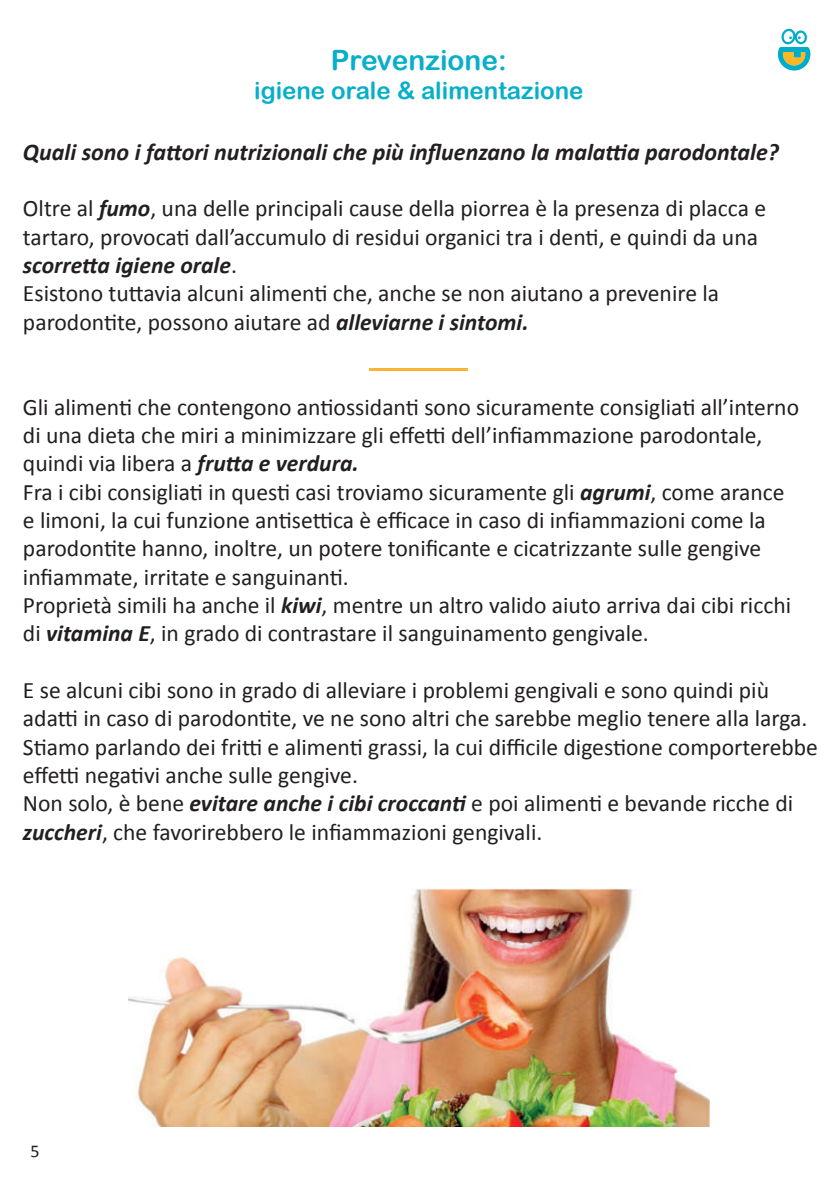
<style>
.page{position:relative;width:840px;height:1191px;background:#fff}
.page>*{position:absolute;margin:0;border:0;box-sizing:border-box;transform-origin:0 0}
.t1{font:28px "Arial Rounded MT Bold";color:#08afc8}
.t2{font:italic 700 24px "Calibri";color:#231f20}
.t3{font:24px "Arial Rounded MT Bold";color:#08afc8}
.t4{font:23.6px/28.4px "Calibri";color:#231f20}
.t5{font:18px "Calibri";color:#231f20}
.s1{font-weight:700;font-style:italic}
</style>
<div class="page">
<img style="left:128px;top:888px;width:581px;height:238px">
<hr style="left:369px;top:368px;width:99px;height:3px;background:#fcb336">
<svg style="left:777px;top:28px;width:32px;height:43px"></svg>
<p class="t1" style="left:330px;top:43px;width:177px">Prevenzione:</p>
<p class="t3" style="left:254px;top:76px;width:330px">igiene orale &amp; alimentazione</p>
<p class="t2" style="left:23px;top:136px;width:757px">Quali sono i fattori nutrizionali che più influenzano la malattia parodontale?</p>
<p class="t4" style="left:23px;top:194px;width:744px">Oltre al <span class="s1">fumo</span>, una delle principali cause della piorrea è la presenza di placca e tartaro, provocati dall’accumulo di residui organici tra i denti, e quindi da una <span class="s1">scorretta igiene orale</span>.<br>Esistono tuttavia alcuni alimenti che, anche se non aiutano a prevenire la parodontite, possono aiutare ad <span class="s1">alleviarne i sintomi.</span></p>
<p class="t4" style="left:23px;top:393px;width:777px">Gli alimenti che contengono antiossidanti sono sicuramente consigliati all’interno di una dieta che miri a minimizzare gli effetti dell’infiammazione parodontale, quindi via libera a <span class="s1">frutta e verdura.<br></span>Fra i cibi consigliati in questi casi troviamo sicuramente gli <span class="s1">agrumi</span>, come arance e limoni, la cui funzione antisettica è efficace in caso di infiammazioni come la parodontite hanno, inoltre, un potere tonificante e cicatrizzante sulle gengive infiammate, irritate e sanguinanti.<br>Proprietà simili ha anche il <span class="s1">kiwi</span>, mentre un altro valido aiuto arriva dai cibi ricchi di <span class="s1">vitamina E</span>, in grado di contrastare il sanguinamento gengivale.</p>
<p class="t4" style="left:23px;top:676px;width:796px">E se alcuni cibi sono in grado di alleviare i problemi gengivali e sono quindi più adatti in caso di parodontite, ve ne sono altri che sarebbe meglio tenere alla larga.<br>Stiamo parlando dei fritti e alimenti grassi, la cui difficile digestione comporterebbe effetti negativi anche sulle gengive.<br>Non solo, è bene <span class="s1">evitare anche i cibi croccanti</span> e poi alimenti e bevande ricche di <span class="s1">zuccheri</span>, che favorirebbero le infiammazioni gengivali.</p>
<p class="t5" style="left:30px;top:1139px;width:11px">5</p>
</div>
